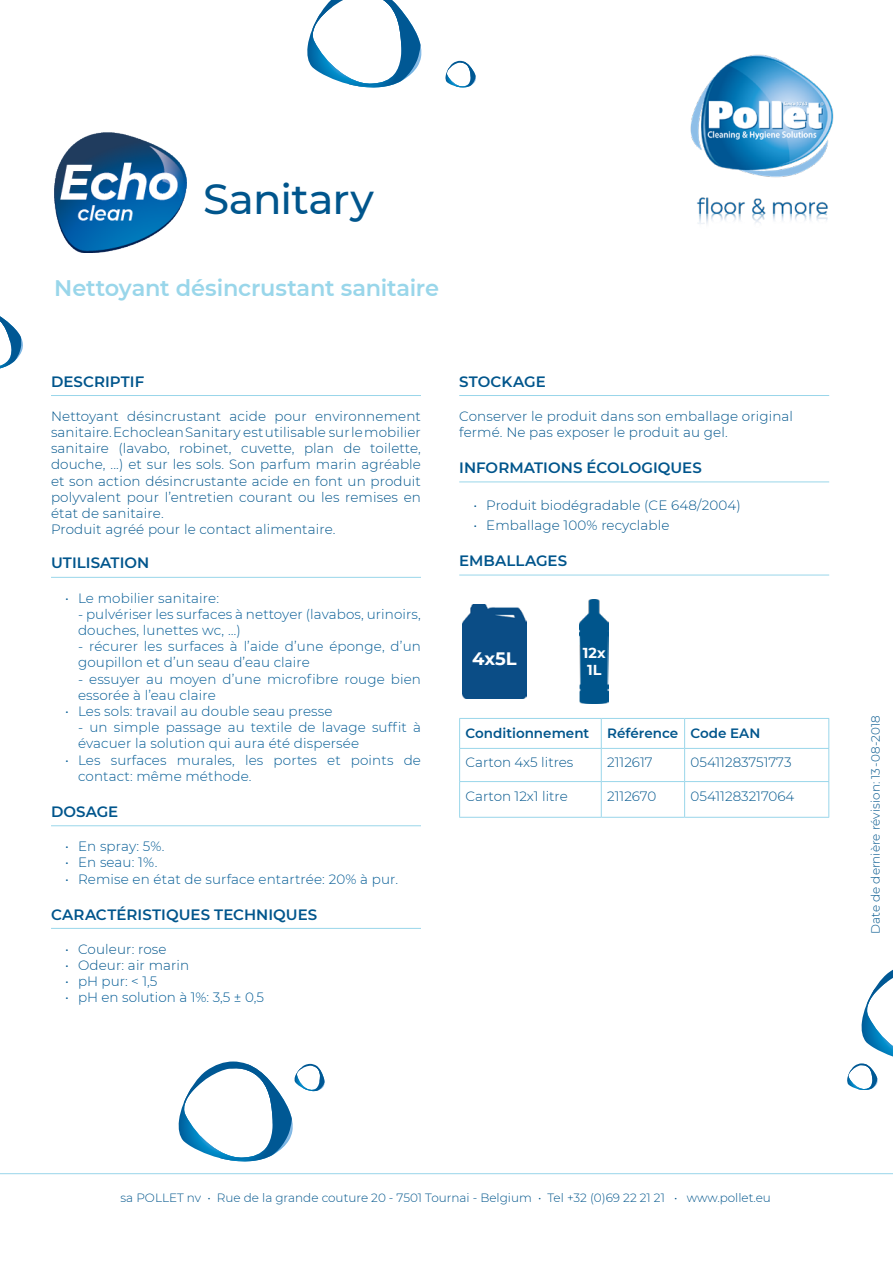
<style>
.page{position:relative;width:893px;height:1263px;background:#fff}
.page>*{position:absolute;margin:0;border:0;box-sizing:border-box;transform-origin:0 0}
.t1{font:500 42px "Montserrat";letter-spacing:-.015em;color:#00558c}
.t2{font:600 22.5px "Montserrat";letter-spacing:-.01em;color:#99d6ea}
.t3{font:700 18px "Montserrat";color:#fff}
.Subtitle{font:600 15px "Montserrat";letter-spacing:.005em;color:#00558c}
.t4{font:700 14.4px "Montserrat";color:#fff}
.t5{font:300 13.5px/16.2px "Montserrat";letter-spacing:.01em;color:#005a94}
.Texte{font:300 13.5px/16.2px "Montserrat";letter-spacing:.01em;color:#00558c;text-align:justify}
.Bullets{font:300 13.5px/16.2px "Montserrat";letter-spacing:.01em;color:#00558c}
.t6{font:600 13.5px "Montserrat";color:#00558c}
.t7{font:300 13.5px "Montserrat";color:#00578e}
.t8{font:300 12px "Montserrat";color:#00558c}
</style>
<div class="page">
<hr style="left:51px;top:395px;width:370px;height:1px;background:#99d6ea">
<hr style="left:51px;top:577px;width:370px;height:1px;background:#99d6ea">
<hr style="left:51px;top:825px;width:370px;height:1px;background:#99d6ea">
<hr style="left:51px;top:928px;width:370px;height:1px;background:#99d6ea">
<hr style="left:459px;top:395px;width:370px;height:1px;background:#99d6ea">
<hr style="left:459px;top:481px;width:370px;height:1px;background:#99d6ea">
<hr style="left:459px;top:575px;width:370px;height:1px;background:#99d6ea">
<img style="left:690px;top:54px;width:144px;height:170px">
<svg style="left:307px;top:0;width:115px;height:88px"></svg>
<svg style="left:178px;top:1061px;width:147px;height:101px"></svg>
<svg style="left:445px;top:61px;width:31px;height:27px"></svg>
<svg style="left:0;top:316px;width:23px;height:52px"></svg>
<hr style="left:0;top:1173px;width:893px;height:1px;background:#99d6ea">
<img style="left:54px;top:132px;width:132px;height:121px">
<svg style="left:861px;top:970px;width:32px;height:86px"></svg>
<svg style="left:847px;top:1063px;width:31px;height:27px"></svg>
<hr style="left:459px;top:718px;width:142px;height:1px;background:#99d6ea">
<svg style="left:459px;top:719px;width:1px;height:29px"></svg>
<hr style="left:601px;top:718px;width:84px;height:1px;background:#99d6ea">
<svg style="left:601px;top:719px;width:1px;height:29px"></svg>
<hr style="left:685px;top:718px;width:144px;height:1px;background:#99d6ea">
<svg style="left:684px;top:719px;width:1px;height:29px"></svg>
<svg style="left:828px;top:719px;width:1px;height:29px"></svg>
<hr style="left:459px;top:748px;width:142px;height:1px;background:#99d6ea">
<hr style="left:601px;top:748px;width:84px;height:1px;background:#99d6ea">
<hr style="left:685px;top:748px;width:144px;height:1px;background:#99d6ea">
<hr style="left:601px;top:749px;width:1px;height:32px;background:#99d6ea">
<hr style="left:684px;top:749px;width:1px;height:32px;background:#99d6ea">
<hr style="left:601px;top:782px;width:1px;height:35px;background:#99d6ea">
<hr style="left:684px;top:782px;width:1px;height:35px;background:#99d6ea">
<hr style="left:459px;top:749px;width:1px;height:32px;background:#99d6ea">
<hr style="left:828px;top:749px;width:1px;height:32px;background:#99d6ea">
<hr style="left:459px;top:781px;width:142px;height:1px;background:#99d6ea">
<hr style="left:459px;top:782px;width:1px;height:35px;background:#99d6ea">
<hr style="left:601px;top:781px;width:84px;height:1px;background:#99d6ea">
<hr style="left:685px;top:781px;width:144px;height:1px;background:#99d6ea">
<hr style="left:828px;top:782px;width:1px;height:35px;background:#99d6ea">
<hr style="left:459px;top:817px;width:142px;height:1px;background:#99d6ea">
<hr style="left:601px;top:817px;width:84px;height:1px;background:#99d6ea">
<hr style="left:685px;top:817px;width:144px;height:1px;background:#99d6ea">
<img style="left:580px;top:600px;width:29px;height:103px">
<div style="left:463px;top:605px;width:63px;height:93px;background:#0b4d86"></div>
<p class="t1" style="left:203px;top:169px;width:172px">Sanitary</p>
<p class="t2" style="left:54px;top:272px;width:386px">Nettoyant désincrustant sanitaire</p>
<p class="Subtitle" style="left:51px;top:371px;width:95px">DESCRIPTIF</p>
<p class="Texte" style="left:51px;top:407px;width:371px">Nettoyant désincrustant acide pour environnement sanitaire. Echoclean Sanitary est utilisable sur le mobilier sanitaire (lavabo, robinet, cuvette, plan de toilette, douche, ...) et sur les sols. Son parfum marin agréable et son action désincrustante acide en font un produit polyvalent pour l’entretien courant ou les remises en état de sanitaire.</p>
<p class="Texte" style="left:51px;top:521px;width:286px">Produit agréé pour le contact alimentaire.</p>
<p class="Subtitle" style="left:51px;top:552px;width:100px">UTILISATION</p>
<p class="t5" style="left:65px;top:589px;width:155px">• Le mobilier sanitaire:</p>
<p class="t5" style="left:78px;top:605px;width:344px">- pulvériser les surfaces à nettoyer (lavabos, urinoirs, douches, lunettes wc, …)</p>
<p class="t5" style="left:78px;top:638px;width:344px">- récurer les surfaces à l’aide d’une éponge, d’un goupillon et d’un seau d’eau claire</p>
<p class="t5" style="left:78px;top:670px;width:344px">- essuyer au moyen d’une microfibre rouge bien essorée à l’eau claire</p>
<p class="t5" style="left:65px;top:703px;width:269px">• Les sols: travail au double seau presse</p>
<p class="t5" style="left:78px;top:719px;width:344px">- un simple passage au textile de lavage suffit à évacuer la solution qui aura été dispersée</p>
<p class="t5" style="left:78px;top:751px;width:344px;text-indent:-13px">• Les surfaces murales, les portes et points de contact: même méthode.</p>
<p class="Subtitle" style="left:51px;top:801px;width:69px">DOSAGE</p>
<p class="t5" style="left:65px;top:838px;width:101px">• En spray: 5%.</p>
<p class="t5" style="left:65px;top:854px;width:94px">• En seau: 1%.</p>
<p class="t5" style="left:65px;top:870px;width:334px">• Remise en état de surface entartrée: 20% à pur.</p>
<p class="Subtitle" style="left:51px;top:903px;width:268px">CARACTÉRISTIQUES TECHNIQUES</p>
<p class="Texte" style="left:65px;top:940px;width:103px">• Couleur: rose</p>
<p class="Texte" style="left:65px;top:956px;width:126px">• Odeur: air marin</p>
<p class="t5" style="left:65px;top:973px;width:94px">• pH pur: &lt; 1,5</p>
<p class="t5" style="left:65px;top:989px;width:200px">• pH en solution à 1%: 3,5 ± 0,5</p>
<p class="Subtitle" style="left:459px;top:371px;width:88px">STOCKAGE</p>
<p class="Bullets" style="left:459px;top:407px;width:335px">Conserver le produit dans son emballage original fermé. Ne pas exposer le produit au gel.</p>
<p class="Subtitle" style="left:459px;top:457px;width:244px">INFORMATIONS ÉCOLOGIQUES</p>
<p class="Texte" style="left:473px;top:496px;width:269px">• Produit biodégradable (CE 648/2004)</p>
<p class="Texte" style="left:473px;top:517px;width:197px">• Emballage 100% recyclable</p>
<p class="Subtitle" style="left:459px;top:550px;width:110px">EMBALLAGES</p>
<p class="t3" style="left:472px;top:645px;width:46px">4x5L</p>
<p class="t4" style="left:583px;top:643px;width:24px">12x</p>
<p class="t4" style="left:587px;top:660px;width:16px">1L</p>
<p class="t6" style="left:466px;top:723px;width:125px">Conditionnement</p>
<p class="t6" style="left:607px;top:723px;width:72px">Référence</p>
<p class="t6" style="left:691px;top:723px;width:71px">Code EAN</p>
<p class="Texte" style="left:466px;top:754px;width:109px">Carton 4x5 litres</p>
<p class="Texte" style="left:607px;top:754px;width:47px">2112617</p>
<p class="Texte" style="left:691px;top:754px;width:102px">05411283751773</p>
<p class="Texte" style="left:466px;top:787px;width:104px">Carton 12x1 litre</p>
<p class="t7" style="left:607px;top:787px;width:51px">2112670</p>
<p class="t7" style="left:691px;top:787px;width:105px">05411283217064</p>
<p class="t8" style="left:121px;top:1189px;width:652px">sa POLLET nv • Rue de la grande couture 20 - 7501 Tournai - Belgium • Tel +32 (0)69 22 21 21 • www.pollet.eu</p>
<p class="t8" style="left:867px;top:934px;width:220px;rotate:-90deg">Date de dernière révision: 13-08-2018</p>
</div>
